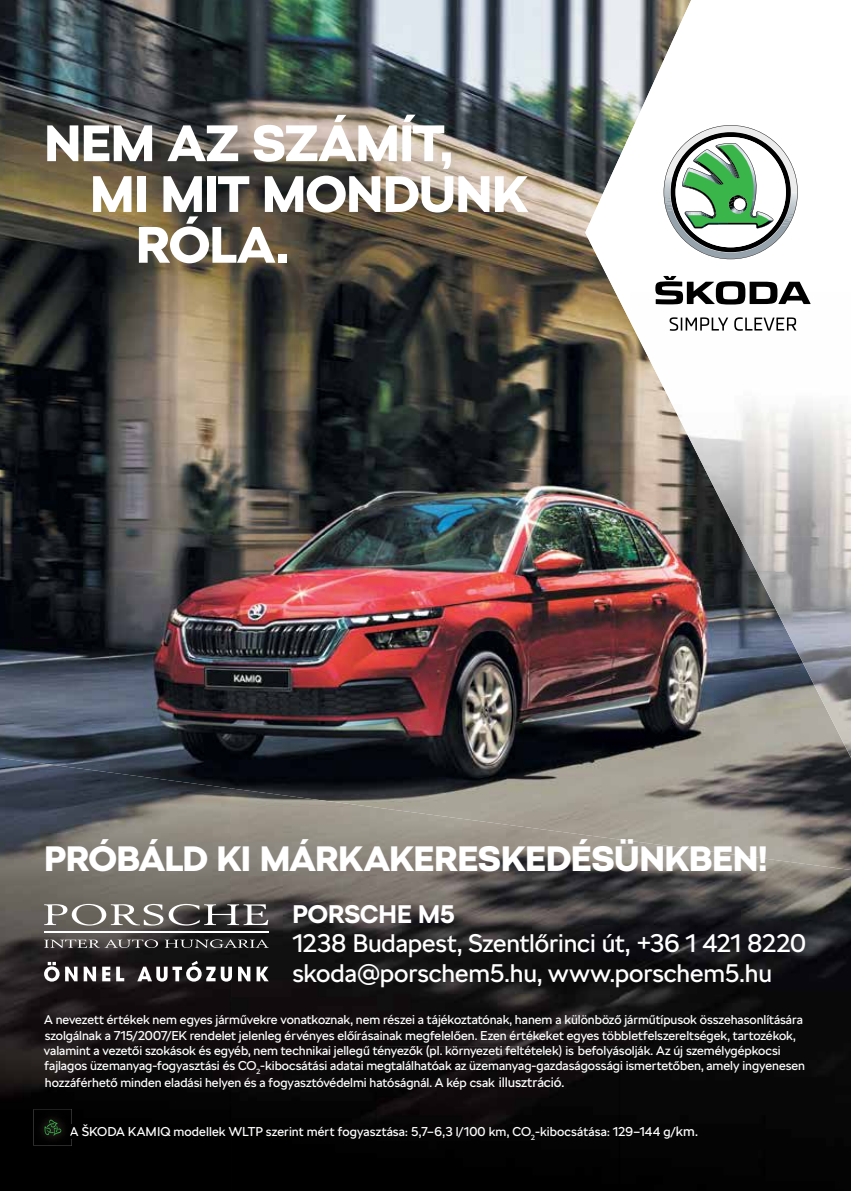
<style>
.page{position:relative;width:851px;height:1191px;background:#fff}
.page>*{position:absolute;margin:0;border:0;box-sizing:border-box;transform-origin:0 0}
.t1{font:900 50.7px "SKODA Next";letter-spacing:.005em;color:#fff}
.t2{font:900 34.95px "SKODA Next";letter-spacing:-.005em;color:#fff}
.t3{font:25.2px/29.4px "SKODA Next";letter-spacing:-.01em;color:#fff}
.t4{font:700 25.2px "SKODA Next";color:#fff}
.t5{font:12.75px/15.6px "SKODA Next";letter-spacing:-.005em;color:#fff}
.s1{font-size:13.65px}
</style>
<div class="page">
<img style="left:0;top:0;width:850px;height:858px">
<img style="left:0;top:758px;width:231px;height:433px">
<img style="left:231px;top:788px;width:146px;height:403px">
<img style="left:376px;top:807px;width:244px;height:384px">
<img style="left:619px;top:839px;width:146px;height:352px">
<img style="left:765px;top:858px;width:85px;height:333px">
<div style="left:72px;top:1124px;width:458px;height:14px;background:#020202"></div>
<img style="left:631px;top:0;width:219px;height:439px">
<img style="left:585px;top:131px;width:46px;height:193px">
<img style="left:689px;top:439px;width:161px;height:98px">
<img style="left:738px;top:536px;width:112px;height:98px">
<img style="left:788px;top:634px;width:62px;height:98px">
<img style="left:837px;top:731px;width:13px;height:27px">
<svg style="left:663px;top:125px;width:134px;height:134px"></svg>
<div style="left:733px;top:198px;width:12px;height:12px;background:#fff;border-radius:50%"></div>
<svg style="left:655px;top:276px;width:155px;height:28px"></svg>
<svg style="left:669px;top:317px;width:59px;height:14px"></svg>
<svg style="left:734px;top:317px;width:62px;height:14px"></svg>
<img style="left:34px;top:1109px;width:38px;height:36px">
<svg style="left:70px;top:1124px;width:2px;height:14px"></svg>
<svg style="left:44px;top:1119px;width:17px;height:16px"></svg>
<hr style="left:44px;top:931px;width:224px;height:2px;background:#fff">
<svg style="left:44px;top:904px;width:224px;height:21px"></svg>
<svg style="left:44px;top:939px;width:225px;height:9px;background:#595757"></svg>
<svg style="left:44px;top:962px;width:33px;height:19px"></svg>
<svg style="left:84px;top:966px;width:12px;height:15px"></svg>
<svg style="left:102px;top:966px;width:8px;height:15px"></svg>
<svg style="left:116px;top:966px;width:8px;height:15px"></svg>
<svg style="left:137px;top:960px;width:78px;height:21px"></svg>
<svg style="left:221px;top:966px;width:11px;height:15px"></svg>
<svg style="left:238px;top:966px;width:12px;height:15px"></svg>
<svg style="left:256px;top:966px;width:13px;height:15px"></svg>
<h1 class="t1" style="left:45px;top:113px;width:409px">NEM AZ SZÁMÍT,</h1>
<h1 class="t1" style="left:90px;top:163px;width:439px">MI MIT MONDUNK</h1>
<h1 class="t1" style="left:136px;top:214px;width:154px">RÓLA.</h1>
<h2 class="t2" style="left:45px;top:837px;width:723px">PRÓBÁLD KI MÁRKAKERESKEDÉSÜNKBEN!</h2>
<h3 class="t4" style="left:292px;top:898px;width:164px">PORSCHE M5</h3>
<h3 class="t3" style="left:292px;top:928px;width:515px">1238 Budapest, Szentlőrinci út, +36 1 421 8220 skoda@porschem5.hu, www.porschem5.hu</h3>
<p class="t5" style="left:44px;top:1012px;width:762px">A nevezett értékek nem egyes járművekre vonatkoznak, nem részei a tájékoztatónak, hanem a különböző járműtípusok összehasonlítására szolgálnak a 715/2007/EK rendelet jelenleg érvényes előírásainak megfelelően. Ezen értékeket egyes többletfelszereltségek, tartozékok, valamint a vezetői szokások és egyéb, nem technikai jellegű tényezők (pl. környezeti feltételek) is befolyásolják. Az új személygépkocsi fajlagos üzemanyag-fogyasztási és CO<sub>2</sub>-kibocsátási adatai megtalálhatóak az üzemanyag-gazdaságossági ismertetőben, amely ingyenesen hozzáférhető minden eladási helyen és a fogyasztóvédelmi hatóságnál. A kép csak <span class="s1">illusztráció.</span></p>
<p class="t5" style="left:70px;top:1123px;width:629px">A ŠKODA KAMIQ modellek WLTP szerint mért fogyasztása: 5,7–6,3 l/100 km, CO<sub>2</sub>-kibocsátása: 129–144 g/<span class="s1">km.</span></p>
</div>
